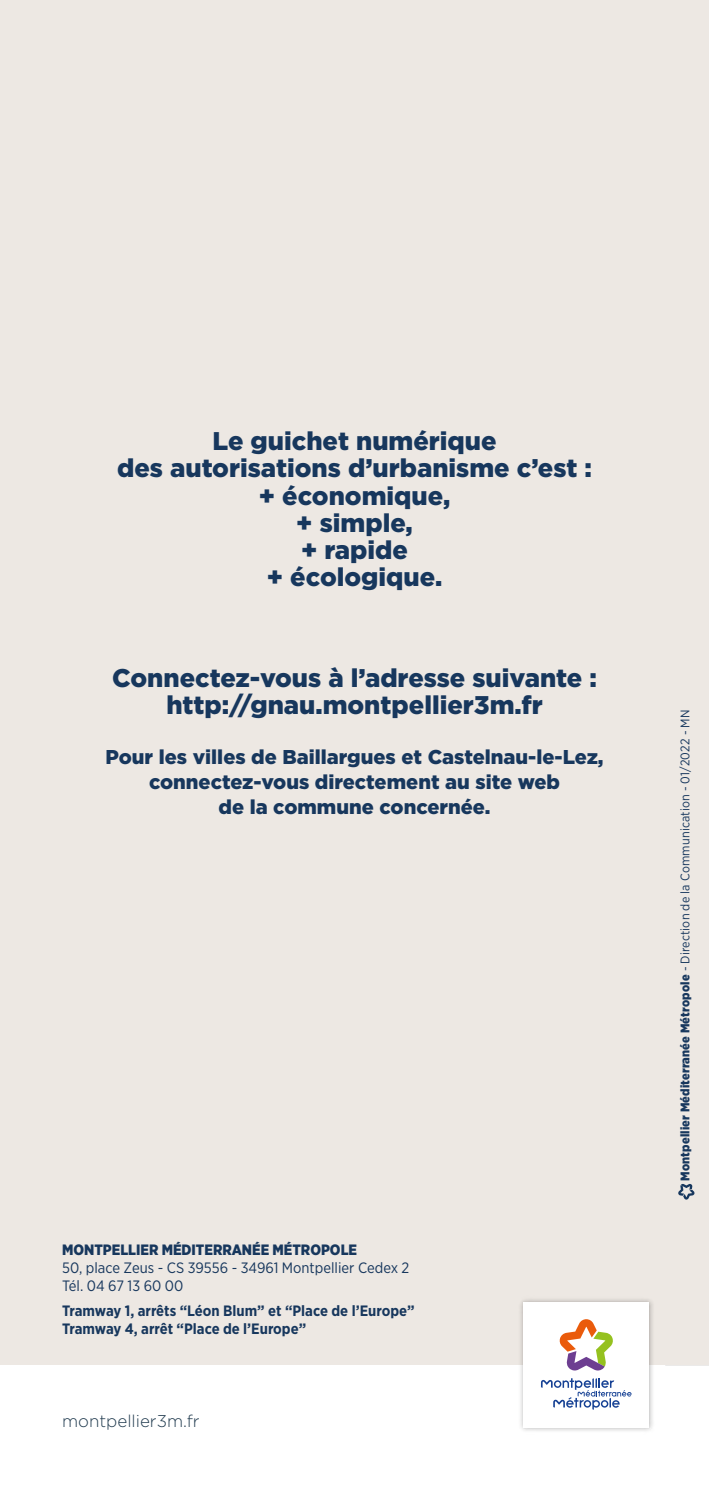
<style>
.page{position:relative;width:709px;height:1488px;background:#fff}
.page>*{position:absolute;margin:0;border:0;box-sizing:border-box;transform-origin:0 0}
.t1{font:900 25.5px/27.2px "Gotham";color:#17375d;text-align:center}
.t2{font:900 20px/25px "Gotham";color:#17375d;text-align:center}
.t3{font:300 17px "Gotham";color:#213b4f}
.t4{font:700 15px/18px "Gotham Narrow";color:#17375d}
.t5{font:15px/18px "Gotham Narrow";color:#17375d}
.t6{font:900 15px "Gotham Narrow";color:#17375d}
.t7{font:12.5px "Gotham Narrow";letter-spacing:.01em;color:#17375d}
.s1{font-weight:900}
</style>
<div class="page">
<div style="left:0;top:0;width:709px;height:1364px;background:#ede8e3"></div>
<img style="left:516px;top:1301px;width:136px;height:130px">
<svg style="left:523px;top:1183px;width:186px;height:244px"></svg>
<p class="t1" style="left:117px;top:427px;width:476px">Le guichet numérique<br>des autorisations d’urbanisme c’est : + économique,<br>+ simple,<br>+ rapide<br>+ écologique.</p>
<p class="t1" style="left:112px;top:664px;width:486px">Connectez-vous à l’adresse suivante : http://gnau.montpellier3m.fr</p>
<p class="t2" style="left:105px;top:744px;width:499px">Pour les villes de Baillargues et Castelnau-le-Lez, connectez-vous directement au site web<br>de la commune concernée.</p>
<p class="t6" style="left:62px;top:1239px;width:296px">MONTPELLIER MÉDITERRANÉE MÉTROPOLE</p>
<p class="t5" style="left:62px;top:1258px;width:349px">50, place Zeus - CS 39556 - 34961 Montpellier Cedex 2<br>Tél. 04 67 13 60 00</p>
<p class="t4" style="left:62px;top:1301px;width:354px">Tramway 1, arrêts “Léon Blum” et “Place de l’Europe”<br>Tramway 4, arrêt “Place de l’Europe”</p>
<p class="t3" style="left:62px;top:1409px;width:139px">montpellier3m.fr</p>
<p class="t7" style="left:677px;top:1180px;width:472px;rotate:-90deg"><span class="s1">Montpellier Méditerranée Métropole</span> - Direction de la Communication - 01/2022 - MN</p>
</div>
